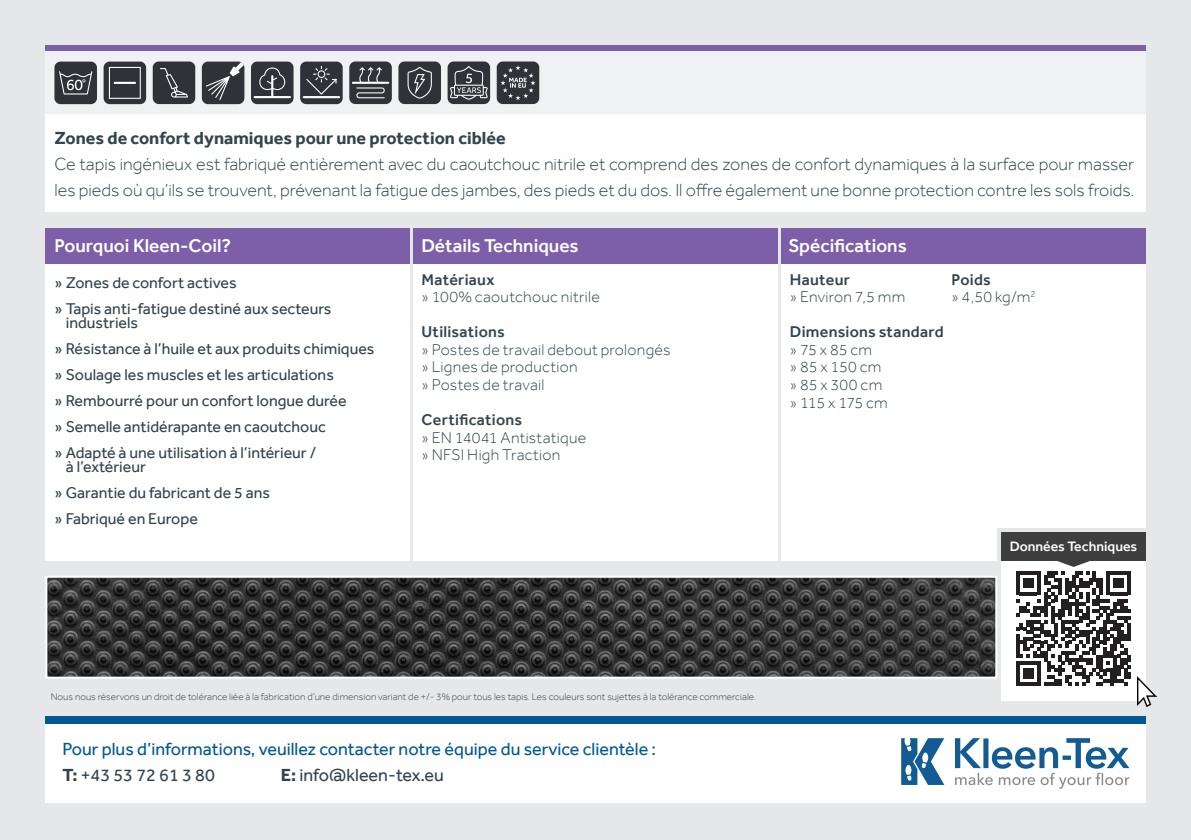
<style>
.page{position:relative;width:1191px;height:840px;background:#fff}
.page>*{position:absolute;margin:0;border:0;box-sizing:border-box;transform-origin:0 0}
.Picture_text{font:500 19px "Effra";color:#fff}
.Picture_text-2{font:300 18px/26px "Effra";color:#33444d}
.t1{font:18px/26px "Effra";color:#005990}
.Picture_text-3{font:700 18px "Effra";color:#33444d}
.t2{font:18px "Effra";color:#33444d}
.t3{font:16px/14px "Effra";color:#33444d}
.Picture_text-4{font:300 16px "Effra";letter-spacing:.02em;color:#33444d}
.Picture_text-5{font:500 16px "Effra";letter-spacing:.015em;color:#33444d}
.Picture_text-6{font:500 14px "Effra";color:#fff}
.t4{font:300 10px "Effra";color:#33444d}
.s1{font-weight:700;color:#33444d}
.s2{color:#33444d}
.s3{font-weight:700}
</style>
<div class="page">
<div style="left:0;top:0;width:1191px;height:839px;background:#e6e7e9"></div>
<div style="left:45px;top:723px;width:1101px;height:79px;background:#fff"></div>
<div style="left:45px;top:716px;width:1101px;height:7px;background:#005990"></div>
<svg style="left:955px;top:738px;width:174px;height:50px"></svg>
<svg style="left:901px;top:738px;width:43px;height:46px"></svg>
<svg style="left:413px;top:263px;width:364px;height:297px"></svg>
<svg style="left:781px;top:263px;width:364px;height:297px"></svg>
<svg style="left:45px;top:263px;width:364px;height:297px"></svg>
<div style="left:45px;top:228px;width:1100px;height:35px;background:#7d5ea8"></div>
<svg style="left:45px;top:45px;width:1100px;height:7px"></svg>
<svg style="left:45px;top:114px;width:1100px;height:97px"></svg>
<div style="left:45px;top:52px;width:1100px;height:62px;background:#f0f1f2"></div>
<svg style="left:997px;top:528px;width:152px;height:177px"></svg>
<img style="left:48px;top:578px;width:946px;height:97px">
<div style="left:45px;top:575px;width:952px;height:103px;border:2px solid #fff"></div>
<div style="left:54px;top:62px;width:43px;height:42px;background:#2f3337;border-radius:6px"></div>
<svg style="left:59px;top:71px;width:33px;height:23px"></svg>
<div style="left:104px;top:62px;width:42px;height:42px;background:#2f3337;border-radius:6px"></div>
<svg style="left:109px;top:67px;width:32px;height:32px"></svg>
<div style="left:153px;top:62px;width:42px;height:42px;background:#2f3337;border-radius:6px"></div>
<svg style="left:160px;top:68px;width:28px;height:29px"></svg>
<div style="left:202px;top:62px;width:42px;height:42px;background:#2f3337;border-radius:6px"></div>
<svg style="left:206px;top:62px;width:38px;height:38px"></svg>
<div style="left:300px;top:62px;width:43px;height:42px;background:#2f3337;border-radius:6px"></div>
<hr style="left:303px;top:96px;width:37px;height:2px;background:#fff">
<svg style="left:306px;top:66px;width:30px;height:28px"></svg>
<div style="left:251px;top:62px;width:42px;height:42px;background:#2f3337;border-radius:6px"></div>
<svg style="left:254px;top:67px;width:37px;height:31px"></svg>
<div style="left:398px;top:62px;width:43px;height:42px;background:#2f3337;border-radius:6px"></div>
<svg style="left:407px;top:67px;width:25px;height:32px"></svg>
<div style="left:447px;top:62px;width:43px;height:42px;background:#2f3337;border-radius:6px"></div>
<svg style="left:450px;top:66px;width:38px;height:34px"></svg>
<div style="left:497px;top:62px;width:42px;height:42px;background:#2f3337;border-radius:6px"></div>
<svg style="left:500px;top:65px;width:35px;height:35px"></svg>
<div style="left:349px;top:62px;width:43px;height:42px;background:#2f3337;border-radius:6px"></div>
<svg style="left:352px;top:67px;width:37px;height:31px"></svg>
<img style="left:1137px;top:676px;width:19px;height:29px">
<p class="Picture_text-3" style="left:54px;top:127px;width:453px">Zones de confort dynamiques pour une protection ciblée</p>
<p class="Picture_text-2" style="left:54px;top:150px;width:1081px">Ce tapis ingénieux est fabriqué entièrement avec du caoutchouc nitrile et comprend des zones de confort dynamiques à la surface pour masser les pieds où qu’ils se trouvent, prévenant la fatigue des jambes, des pieds et du dos. Il offre également une bonne protection contre les sols froids.</p>
<p class="Picture_text" style="left:54px;top:234px;width:178px">Pourquoi Kleen-Coil?</p>
<p class="t3" style="left:54px;top:275px;width:184px">» Zones de confort actives</p>
<p class="t3" style="left:66px;top:301px;width:267px;text-indent:-11px">» Tapis anti-fatigue destiné aux secteurs industriels</p>
<p class="t3" style="left:54px;top:341px;width:321px">» Résistance à l’huile et aux produits chimiques</p>
<p class="t3" style="left:54px;top:367px;width:281px">» Soulage les muscles et les articulations</p>
<p class="t3" style="left:54px;top:393px;width:294px">» Rembourré pour un confort longue durée</p>
<p class="t3" style="left:54px;top:419px;width:273px">» Semelle antidérapante en caoutchouc</p>
<p class="t3" style="left:66px;top:445px;width:252px;text-indent:-11px">» Adapté à une utilisation à l’intérieur / à l’extérieur</p>
<p class="t3" style="left:54px;top:485px;width:217px">» Garantie du fabricant de 5 ans</p>
<p class="t3" style="left:54px;top:511px;width:145px">» Fabriqué en Europe</p>
<p class="Picture_text" style="left:421px;top:234px;width:159px">Détails Techniques</p>
<p class="Picture_text" style="left:788px;top:234px;width:120px">Spécifications</p>
<p class="Picture_text-5" style="left:790px;top:270px;width:61px">Hauteur</p>
<p class="Picture_text-5" style="left:951px;top:270px;width:41px">Poids</p>
<p class="Picture_text-4" style="left:790px;top:287px;width:117px">» Environ 7,5 mm</p>
<p class="Picture_text-4" style="left:951px;top:287px;width:85px">» 4,50 kg/m<sup>2</sup></p>
<p class="Picture_text-5" style="left:790px;top:322px;width:155px">Dimensions standard</p>
<p class="Picture_text-4" style="left:790px;top:340px;width:84px">» 75 x 85 cm</p>
<p class="Picture_text-4" style="left:790px;top:357px;width:93px">» 85 x 150 cm</p>
<p class="Picture_text-4" style="left:790px;top:375px;width:94px">» 85 x 300 cm</p>
<p class="Picture_text-4" style="left:790px;top:392px;width:99px">» 115 x 175 cm</p>
<p class="Picture_text-5" style="left:421px;top:270px;width:74px">Matériaux</p>
<p class="Picture_text-4" style="left:421px;top:287px;width:180px">» 100% caoutchouc nitrile</p>
<p class="Picture_text-5" style="left:421px;top:322px;width:85px">Utilisations</p>
<p class="Picture_text-4" style="left:421px;top:340px;width:250px">» Postes de travail debout prolongés</p>
<p class="Picture_text-4" style="left:421px;top:357px;width:158px">» Lignes de production</p>
<p class="Picture_text-4" style="left:421px;top:375px;width:124px">» Postes de travail</p>
<p class="Picture_text-5" style="left:421px;top:410px;width:102px">Certifications</p>
<p class="Picture_text-4" style="left:421px;top:427px;width:166px">» EN 14041 Antistatique</p>
<p class="Picture_text-4" style="left:421px;top:445px;width:140px">» NFSI High Traction</p>
<p class="Picture_text-6" style="left:1010px;top:537px;width:129px">Données Techniques</p>
<p class="t4" style="left:51px;top:690px;width:707px">Nous nous réservons un droit de tolérance liée à la fabrication d’une dimension variant de +/- 3% pour tous les tapis. Les couleurs sont sujettes à la tolérance commerciale.</p>
<p class="t1" style="left:63px;top:735px;width:595px">Pour plus d’informations, veuillez contacter notre équipe du service clientèle :<br><span class="s1">T:</span> <span class="s2">+43 53 72 61 3 80</span></p>
<p class="t2" style="left:281px;top:763px;width:165px"><span class="s3">E:</span> info@kleen-tex.eu</p>
</div>
